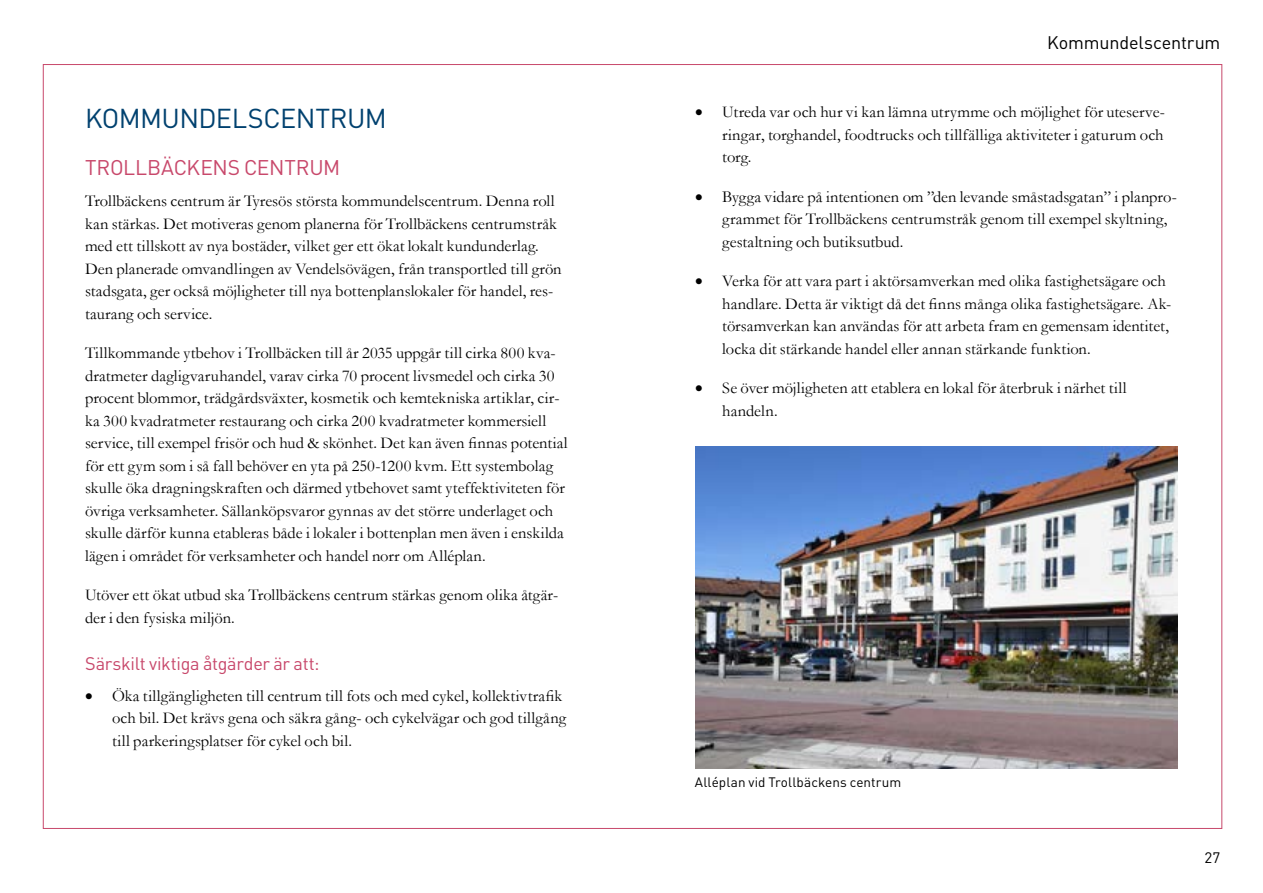
<style>
.page{position:relative;width:1263px;height:893px;background:#fff}
.page>*{position:absolute;margin:0;border:0;box-sizing:border-box;transform-origin:0 0}
.Avsnittsrubrik_-_Blå{font:27px "DIN";letter-spacing:-.02em;color:#00416f}
.Mellanrubrik_-_Rosa{font:21px "DIN";letter-spacing:-.01em;color:#c8486b}
.Mellanrubrik_-_Rosa-2{font:18px "DIN";letter-spacing:-.02em;color:#c8486b}
.t1{font:18px "DIN";letter-spacing:-.01em;color:#000}
.Brödtext_-_P{font:16.5px/22.5px "Garamond";color:#000}
.Punktlista_brödtext{font:16.5px/22.5px "Garamond";letter-spacing:.005em;color:#000}
.t2{font:15px "DIN";color:#000}
.Bildtext_-_P{font:13.5px "DIN";letter-spacing:.01em;color:#000}
</style>
<div class="page">
<img style="left:695px;top:446px;width:483px;height:322px">
<h1 class="Avsnittsrubrik_-_Blå" style="left:85px;top:102px;width:303px">KOMMUNDELSCENTRUM</h1>
<h2 class="Mellanrubrik_-_Rosa" style="left:85px;top:154px;width:257px">TROLLBÄCKENS CENTRUM</h2>
<p class="Brödtext_-_P" style="left:85px;top:189px;width:478px">Trollbäckens centrum är Tyresös största kommundelscentrum. Denna roll kan stärkas. Det motiveras genom planerna för Trollbäckens centrumstråk med ett tillskott av nya bostäder, vilket ger ett ökat lokalt kundunderlag.<br>Den planerade omvandlingen av Vendelsövägen, från transportled till grön stadsgata, ger också möjligheter till nya bottenplanslokaler för handel, res&shy;taurang och service.</p>
<p class="Brödtext_-_P" style="left:85px;top:341px;width:484px">Tillkommande ytbehov i Trollbäcken till år 2035 uppgår till cirka 800 kva&shy;dratmeter dagligvaruhandel, varav cirka 70 procent livsmedel och cirka 30 procent blommor, trädgårdsväxter, kosmetik och kemtekniska artiklar, cir&shy;ka 300 kvadratmeter restaurang och cirka 200 kvadratmeter kommersiell service, till exempel frisör och hud &amp; skönhet. Det kan även finnas potential för ett gym som i så fall behöver en yta på 250-1200 kvm. Ett systembolag skulle öka dragningskraften och därmed ytbehovet samt yteffektiviteten för övriga verksamheter. Sällanköpsvaror gynnas av det större underlaget och skulle därför kunna etableras både i lokaler i bottenplan men även i enskilda lägen i området för verksamheter och handel norr om Alléplan.</p>
<p class="Brödtext_-_P" style="left:85px;top:583px;width:475px">Utöver ett ökat utbud ska Trollbäckens centrum stärkas genom olika åtgär&shy;der i den fysiska miljön.</p>
<h2 class="Mellanrubrik_-_Rosa-2" style="left:85px;top:652px;width:236px">Särskilt viktiga åtgärder är att:</h2>
<p class="Punktlista_brödtext" style="left:112px;top:684px;width:456px;text-indent:-27px">• Öka tillgängligheten till centrum till fots och med cykel, kollektivtrafik och bil. Det krävs gena och säkra gång- och cykelvägar och god tillgång till parkeringsplatser för cykel och bil.</p>
<p class="t1" style="left:1047px;top:31px;width:175px">Kommundelscentrum</p>
<p class="Punktlista_brödtext" style="left:722px;top:100px;width:444px;text-align:justify;text-indent:-27px">• Utreda var och hur vi kan lämna utrymme och möjlighet för uteserve&shy;ringar, torghandel, foodtrucks och tillfälliga aktiviteter i gaturum och torg.</p>
<p class="Punktlista_brödtext" style="left:722px;top:185px;width:456px;text-indent:-27px">• Bygga vidare på intentionen om ”den levande småstadsgatan” i planpro&shy;grammet för Trollbäckens centrumstråk genom till exempel skyltning, gestaltning och butiksutbud.</p>
<p class="Punktlista_brödtext" style="left:722px;top:269px;width:450px;text-indent:-27px">• Verka för att vara part i aktörsamverkan med olika fastighetsägare och handlare. Detta är viktigt då det finns många olika fastighetsägare. Ak&shy;törsamverkan kan användas för att arbeta fram en gemensam identitet, locka dit stärkande handel eller annan stärkande funktion.</p>
<p class="Punktlista_brödtext" style="left:722px;top:376px;width:406px;text-indent:-27px">• Se över möjligheten att etablera en lokal för återbruk i närhet till handeln.</p>
<p class="Bildtext_-_P" style="left:695px;top:774px;width:208px">Alléplan vid Trollbäckens centrum</p>
<p class="t2" style="left:1204px;top:848px;width:17px">27</p>
</div>
